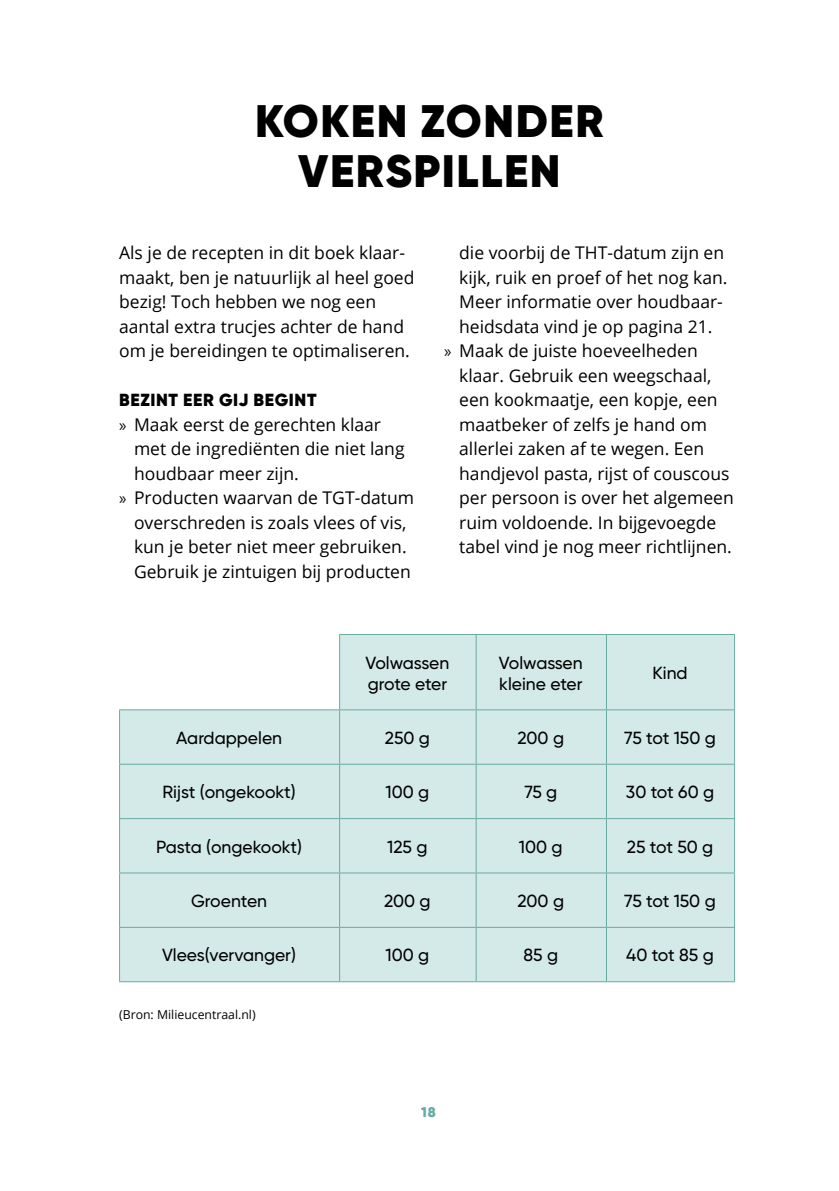
<style>
.page{position:relative;width:839px;height:1191px;background:#fff}
.page>*{position:absolute;margin:0;border:0;box-sizing:border-box;transform-origin:0 0}
.t1{font:900 45.5px/50.8px "Gilroy";letter-spacing:.035em;color:#000;text-align:center}
.t2{font:17.5px/24.5px "Open Sans";color:#000}
.t3{font:500 17.5px/21px "Gilroy";color:#000}
.t4{font:900 17.5px "Gilroy";letter-spacing:.035em;color:#000}
.t5{font:900 14px "Gilroy";color:#68aba1}
.t6{font:12.25px "Open Sans";color:#000}
.s1{font-family:"Myriad Pro"}
</style>
<div class="page">
<svg style="left:120px;top:635px;width:614px;height:346px;background:#d6ebe9"></svg>
<hr style="left:339px;top:634px;width:137px;height:1px;background:#68aba1">
<hr style="left:339px;top:635px;width:1px;height:74px;background:#68aba1">
<hr style="left:476px;top:634px;width:130px;height:1px;background:#68aba1">
<hr style="left:475px;top:635px;width:1px;height:74px;background:#68aba1">
<hr style="left:606px;top:634px;width:128px;height:1px;background:#68aba1">
<hr style="left:606px;top:635px;width:1px;height:74px;background:#68aba1">
<hr style="left:734px;top:635px;width:1px;height:74px;background:#68aba1">
<hr style="left:119px;top:709px;width:220px;height:1px;background:#68aba1">
<hr style="left:119px;top:710px;width:1px;height:54px;background:#68aba1">
<hr style="left:339px;top:709px;width:137px;height:1px;background:#68aba1">
<hr style="left:339px;top:710px;width:1px;height:54px;background:#68aba1">
<hr style="left:476px;top:709px;width:130px;height:1px;background:#68aba1">
<hr style="left:475px;top:710px;width:1px;height:54px;background:#68aba1">
<hr style="left:606px;top:709px;width:128px;height:1px;background:#68aba1">
<hr style="left:606px;top:710px;width:1px;height:54px;background:#68aba1">
<hr style="left:734px;top:710px;width:1px;height:54px;background:#68aba1">
<hr style="left:119px;top:764px;width:220px;height:1px;background:#68aba1">
<hr style="left:119px;top:764px;width:1px;height:54px;background:#68aba1">
<hr style="left:339px;top:764px;width:137px;height:1px;background:#68aba1">
<hr style="left:339px;top:764px;width:1px;height:54px;background:#68aba1">
<hr style="left:476px;top:764px;width:130px;height:1px;background:#68aba1">
<hr style="left:475px;top:764px;width:1px;height:54px;background:#68aba1">
<hr style="left:606px;top:764px;width:128px;height:1px;background:#68aba1">
<hr style="left:606px;top:764px;width:1px;height:54px;background:#68aba1">
<hr style="left:734px;top:764px;width:1px;height:54px;background:#68aba1">
<hr style="left:119px;top:818px;width:220px;height:1px;background:#68aba1">
<hr style="left:119px;top:819px;width:1px;height:53px;background:#68aba1">
<hr style="left:339px;top:818px;width:137px;height:1px;background:#68aba1">
<hr style="left:339px;top:819px;width:1px;height:53px;background:#68aba1">
<hr style="left:476px;top:818px;width:130px;height:1px;background:#68aba1">
<hr style="left:475px;top:819px;width:1px;height:53px;background:#68aba1">
<hr style="left:606px;top:818px;width:128px;height:1px;background:#68aba1">
<hr style="left:606px;top:819px;width:1px;height:53px;background:#68aba1">
<hr style="left:734px;top:819px;width:1px;height:53px;background:#68aba1">
<hr style="left:119px;top:872px;width:220px;height:1px;background:#68aba1">
<hr style="left:119px;top:873px;width:1px;height:54px;background:#68aba1">
<hr style="left:339px;top:872px;width:137px;height:1px;background:#68aba1">
<hr style="left:339px;top:873px;width:1px;height:54px;background:#68aba1">
<hr style="left:476px;top:872px;width:130px;height:1px;background:#68aba1">
<hr style="left:475px;top:873px;width:1px;height:54px;background:#68aba1">
<hr style="left:606px;top:872px;width:128px;height:1px;background:#68aba1">
<hr style="left:606px;top:873px;width:1px;height:54px;background:#68aba1">
<hr style="left:734px;top:873px;width:1px;height:54px;background:#68aba1">
<hr style="left:119px;top:927px;width:220px;height:1px;background:#68aba1">
<hr style="left:119px;top:927px;width:1px;height:54px;background:#68aba1">
<hr style="left:339px;top:927px;width:137px;height:1px;background:#68aba1">
<hr style="left:339px;top:927px;width:1px;height:54px;background:#68aba1">
<hr style="left:476px;top:927px;width:130px;height:1px;background:#68aba1">
<hr style="left:475px;top:927px;width:1px;height:54px;background:#68aba1">
<hr style="left:606px;top:927px;width:128px;height:1px;background:#68aba1">
<hr style="left:606px;top:927px;width:1px;height:54px;background:#68aba1">
<hr style="left:734px;top:927px;width:1px;height:54px;background:#68aba1">
<hr style="left:119px;top:981px;width:220px;height:1px;background:#68aba1">
<hr style="left:339px;top:981px;width:137px;height:1px;background:#68aba1">
<hr style="left:476px;top:981px;width:130px;height:1px;background:#68aba1">
<hr style="left:606px;top:981px;width:128px;height:1px;background:#68aba1">
<h1 class="t1" style="left:255px;top:95px;width:350px">KOKEN ZONDER<br>VERSPILLEN</h1>
<p class="t2" style="left:119px;top:240px;width:297px">Als je de recepten in dit boek klaar&shy;maakt, ben je natuurlijk al heel goed bezig! Toch hebben we nog een aantal extra trucjes achter de hand om je bereidingen te optimaliseren.</p>
<p class="t4" style="left:119px;top:389px;width:199px">BEZINT EER GIJ BEGINT</p>
<p class="t2" style="left:119px;top:411px;width:263px"><span class="s1">»</span> Maak eerst de gerechten klaar</p>
<p class="t2" style="left:134px;top:436px;width:272px">met de ingrediënten die niet lang</p>
<p class="t2" style="left:134px;top:460px;width:166px">houdbaar meer zijn.</p>
<p class="t2" style="left:119px;top:485px;width:296px"><span class="s1">»</span> Producten waarvan de TGT-datum</p>
<p class="t2" style="left:134px;top:509px;width:274px">overschreden is zoals vlees of vis,</p>
<p class="t2" style="left:134px;top:534px;width:274px">kun je beter niet meer gebruiken.</p>
<p class="t2" style="left:134px;top:558px;width:278px">Gebruik je zintuigen bij producten</p>
<p class="t2" style="left:459px;top:240px;width:266px">die voorbij de THT-datum zijn en</p>
<p class="t2" style="left:459px;top:264px;width:270px">kijk, ruik en proef of het nog kan.</p>
<p class="t2" style="left:459px;top:289px;width:265px">Meer informatie over houdbaar-</p>
<p class="t2" style="left:459px;top:313px;width:255px">heidsdata vind je op pagina 21.</p>
<p class="t2" style="left:444px;top:338px;width:255px"><span class="s1">»</span> Maak de juiste hoeveelheden</p>
<p class="t2" style="left:459px;top:362px;width:254px">klaar. Gebruik een weegschaal,</p>
<p class="t2" style="left:459px;top:387px;width:260px">een kookmaatje, een kopje, een</p>
<p class="t2" style="left:459px;top:411px;width:249px">maatbeker of zelfs je hand om</p>
<p class="t2" style="left:459px;top:436px;width:246px">allerlei zaken af te wegen. Een</p>
<p class="t2" style="left:459px;top:460px;width:272px">handjevol pasta, rijst of couscous</p>
<p class="t2" style="left:459px;top:485px;width:276px">per persoon is over het algemeen</p>
<p class="t2" style="left:459px;top:509px;width:258px">ruim voldoende. In bijgevoegde</p>
<p class="t2" style="left:459px;top:534px;width:274px">tabel vind je nog meer richtlijnen.</p>
<p class="t3" style="left:365px;top:652px;width:85px">Volwassen grote eter</p>
<p class="t3" style="left:499px;top:652px;width:85px">Volwassen kleine eter</p>
<p class="t3" style="left:652px;top:662px;width:37px">Kind</p>
<p class="t3" style="left:176px;top:727px;width:107px">Aardappelen</p>
<p class="t3" style="left:385px;top:727px;width:46px">250 g</p>
<p class="t3" style="left:517px;top:727px;width:48px">200 g</p>
<p class="t3" style="left:624px;top:727px;width:93px">75 tot 150 g</p>
<p class="t3" style="left:162px;top:781px;width:135px">Rijst (ongekookt)</p>
<p class="t3" style="left:385px;top:781px;width:45px">100 g</p>
<p class="t3" style="left:524px;top:781px;width:35px">75 g</p>
<p class="t3" style="left:626px;top:781px;width:90px">30 tot 60 g</p>
<p class="t3" style="left:156px;top:836px;width:147px">Pasta (ongekookt)</p>
<p class="t3" style="left:387px;top:836px;width:42px">125 g</p>
<p class="t3" style="left:519px;top:836px;width:45px">100 g</p>
<p class="t3" style="left:626px;top:836px;width:88px">25 tot 50 g</p>
<p class="t3" style="left:191px;top:890px;width:77px">Groenten</p>
<p class="t3" style="left:384px;top:890px;width:48px">200 g</p>
<p class="t3" style="left:517px;top:890px;width:48px">200 g</p>
<p class="t3" style="left:624px;top:890px;width:93px">75 tot 150 g</p>
<p class="t3" style="left:162px;top:944px;width:135px">Vlees(vervanger)</p>
<p class="t3" style="left:385px;top:944px;width:45px">100 g</p>
<p class="t3" style="left:523px;top:944px;width:36px">85 g</p>
<p class="t3" style="left:626px;top:944px;width:89px">40 tot 85 g</p>
<p class="t6" style="left:119px;top:1006px;width:138px">(Bron: Milieucentraal.nl)</p>
<p class="t5" style="left:421px;top:1103px;width:16px">18</p>
</div>
